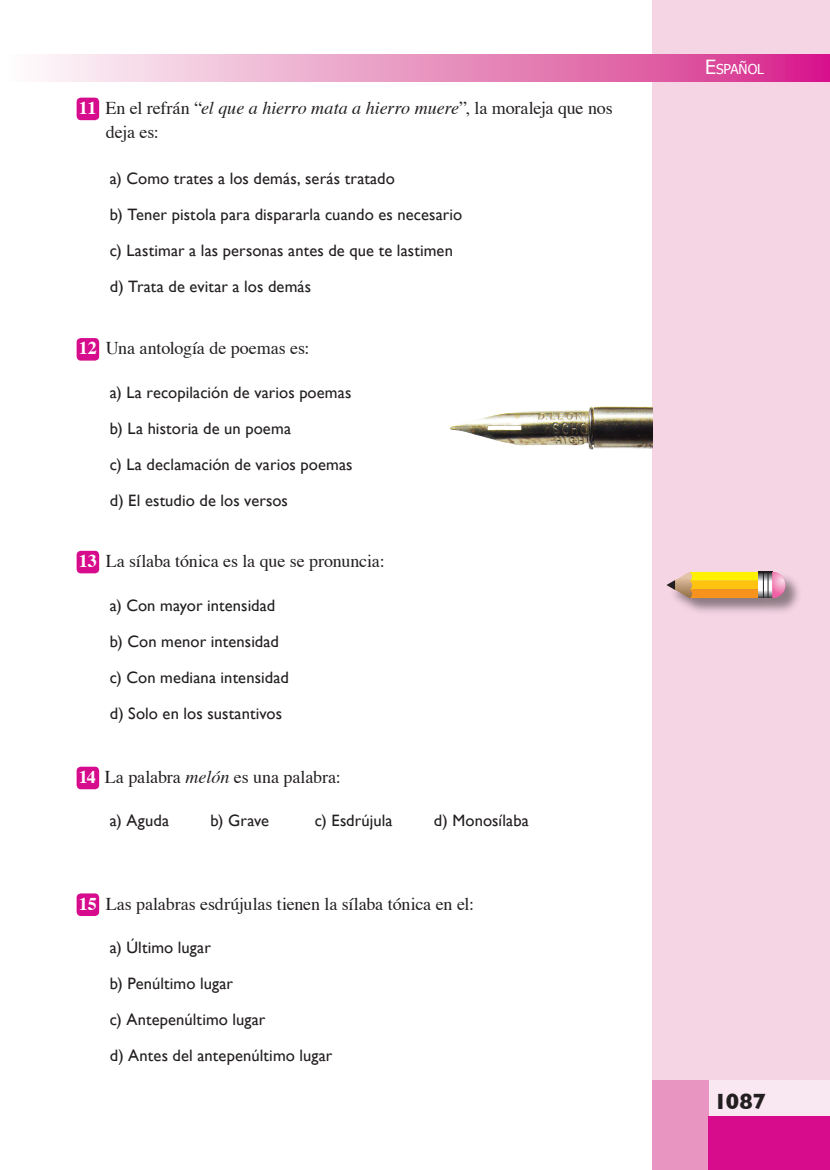
<style>
.page{position:relative;width:830px;height:1170px;background:#fff}
.page>*{position:absolute;margin:0;border:0;box-sizing:border-box;transform-origin:0 0}
.t1{font:700 22.5px "Gill Sans";color:#231f20}
.t2{font:18px/24px "Times";letter-spacing:-.01em;color:#231f20}
.t3{font:16.5px/36px "Gill Sans";letter-spacing:.005em;color:#231f20}
.t4{font:13.65px "Tahoma";letter-spacing:-.005em;color:#fff}
.s1{font-weight:700;color:#fff}
.s2{font-style:italic}
.s3{font-size:19.5px}
</style>
<div class="page">
<div style="left:651px;top:0;width:178px;height:1080px;background:#f5d4e4"></div>
<svg style="left:43px;top:54px;width:786px;height:27px;background:#e88fbf"></svg>
<div style="left:708px;top:1080px;width:121px;height:36px;background:#f9e7f1"></div>
<div style="left:652px;top:1080px;width:56px;height:89px;background:#e896c1"></div>
<div style="left:708px;top:1116px;width:121px;height:53px;background:#d70c8c"></div>
<div style="left:666px;top:571px;width:137px;height:45px;background:#231f20;opacity:.5"></div>
<svg style="left:666px;top:572px;width:119px;height:26px;background:#e4b454"></svg>
<div style="left:77px;top:98px;width:22px;height:22px;background:#d70c8c;border-radius:4px"></div>
<div style="left:77px;top:338px;width:22px;height:22px;background:#d70c8c;border-radius:4px"></div>
<div style="left:77px;top:550px;width:22px;height:23px;background:#d70c8c;border-radius:4px"></div>
<div style="left:77px;top:766px;width:22px;height:23px;background:#d70c8c;border-radius:4px"></div>
<div style="left:77px;top:893px;width:22px;height:22px;background:#d70c8c;border-radius:4px"></div>
<img style="left:450px;top:406px;width:201px;height:44px">
<p class="t2" style="left:106px;top:97px;width:508px;text-indent:-27px"><span class="s1">11</span> En el refrán “<span class="s2">el que a hierro mata a hierro muere</span>”, la moraleja que nos deja es:</p>
<p class="t3" style="left:110px;top:160px;width:353px">a) Como trates a los demás, serás tratado<br>b) Tener pistola para dispararla cuando es necesario c) Lastimar a las personas antes de que te lastimen d) Trata de evitar a los demás</p>
<p class="t2" style="left:79px;top:337px;width:232px"><span class="s1">12</span> Una antología de poemas es:</p>
<p class="t3" style="left:110px;top:374px;width:244px">a) La recopilación de varios poemas b) La historia de un poema<br>c) La declamación de varios poemas d) El estudio de los versos</p>
<p class="t2" style="left:79px;top:550px;width:307px"><span class="s1">13</span> La sílaba tónica es la que se pronuncia:</p>
<p class="t3" style="left:110px;top:586px;width:180px">a) Con mayor intensidad b) Con menor intensidad c) Con mediana intensidad d) Solo en los sustantivos</p>
<p class="t2" style="left:79px;top:765px;width:263px"><span class="s1">14</span> La palabra <span class="s2">melón</span> es una palabra:</p>
<p class="t3" style="left:110px;top:802px;width:61px">a) Aguda</p>
<p class="t3" style="left:210px;top:802px;width:60px">b) Grave</p>
<p class="t3" style="left:315px;top:802px;width:79px">c) Esdrújula</p>
<p class="t3" style="left:434px;top:802px;width:96px">d) Monosílaba</p>
<p class="t2" style="left:79px;top:892px;width:396px"><span class="s1">15</span> Las palabras esdrújulas tienen la sílaba tónica en el:</p>
<p class="t3" style="left:110px;top:929px;width:224px">a) Último lugar<br>b) Penúltimo lugar<br>c) Antepenúltimo lugar<br>d) Antes del antepenúltimo lugar</p>
<p class="t4" style="left:704px;top:60px;width:60px"><span class="s3">E</span>SPAÑOL</p>
<h1 class="t1" style="left:713px;top:1088px;width:54px">1087</h1>
</div>
